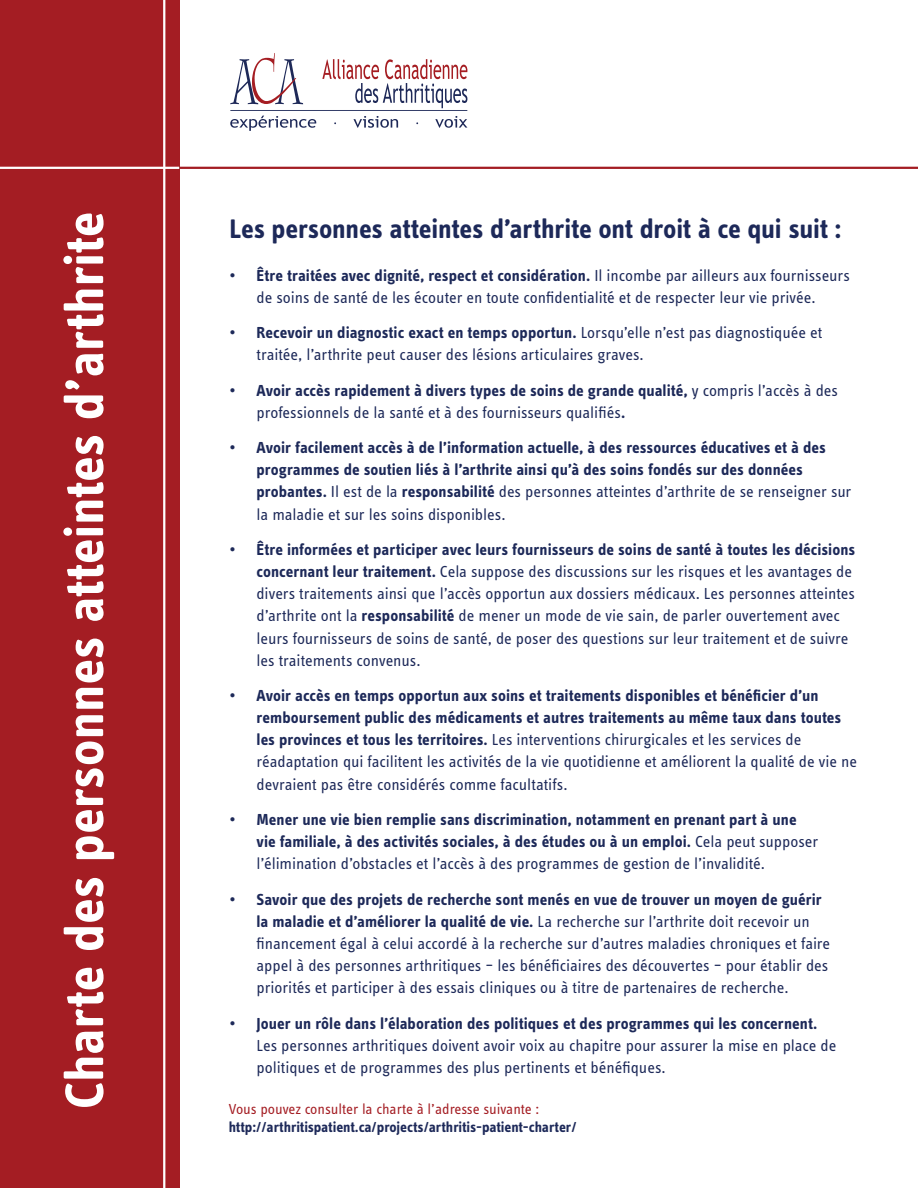
<style>
.page{position:relative;width:918px;height:1188px;background:#fff}
.page>*{position:absolute;margin:0;border:0;box-sizing:border-box;transform-origin:0 0}
.t1{font:700 55.8px "Info Text";color:#fff}
.t2{font:700 27.75px "Info Text";letter-spacing:-.01em;color:#1d2959}
.t3{font:16.5px/22.2px "Info Text";letter-spacing:-.005em;color:#1d2959}
.t4{font:700 16.5px/22.2px "Info Text";letter-spacing:.005em;color:#1d2959}
.t5{font:700 15px "Info Text";color:#1d2959}
.t6{font:15px "Info Text";letter-spacing:-.005em;color:#a41d23}
.s1{font-weight:700}
.s2{font-weight:400}
</style>
<div class="page">
<div style="left:0;top:0;width:179px;height:1188px;background:#a41d23"></div>
<svg style="left:230px;top:116px;width:86px;height:15px"></svg>
<svg style="left:322px;top:59px;width:145px;height:49px"></svg>
<svg style="left:353px;top:116px;width:45px;height:12px"></svg>
<svg style="left:435px;top:116px;width:32px;height:12px"></svg>
<svg style="left:230px;top:53px;width:73px;height:51px"></svg>
<hr style="left:230px;top:110px;width:237px;height:1px;background:#1e2958">
<hr style="left:179px;top:167px;width:739px;height:2px;background:#a41d23">
<hr style="left:0;top:167px;width:179px;height:2px;background:#fff">
<hr style="left:163px;top:0;width:2px;height:1188px;background:#fff">
<p class="t1" style="left:53px;top:1109px;width:899px;rotate:-90deg">Charte des personnes atteintes d’arthrite</p>
<p class="t2" style="left:230px;top:213px;width:614px">Les personnes atteintes d’arthrite ont droit à ce qui suit :</p>
<p class="t3" style="left:230px;top:264px;width:622px;text-align:center">• <span class="s1">Être traitées avec dignité, respect et considération.</span> Il incombe par ailleurs aux fournisseurs de soins de santé de les écouter en toute confidentialité et de respecter leur vie privée.</p>
<p class="t3" style="left:257px;top:322px;width:567px;text-indent:-27px">• <span class="s1">Recevoir un diagnostic exact en temps opportun.</span> Lorsqu’elle n’est pas diagnostiquée et traitée, l’arthrite peut causer des lésions articulaires graves.</p>
<p class="t3" style="left:257px;top:379px;width:583px;text-indent:-27px">• <span class="s1">Avoir accès rapidement à divers types de soins de grande qualité,</span> y compris l’accès à des professionnels de la santé et à des fournisseurs qualifiés<span class="s1">.</span></p>
<p class="t4" style="left:257px;top:437px;width:596px;text-indent:-27px"><span class="s2">•</span> Avoir facilement accès à de l’information actuelle, à des ressources éducatives et à des programmes de soutien liés à l’arthrite ainsi qu’à des soins fondés sur des données probantes. <span class="s2">Il est de la</span> responsabilité <span class="s2">des personnes atteintes d’arthrite de se renseigner sur la maladie et sur les soins disponibles.</span></p>
<p class="t3" style="left:257px;top:538px;width:600px;text-indent:-27px">• <span class="s1">Être informées et participer avec leurs fournisseurs de soins de santé à toutes les décisions concernant leur traitement.</span> Cela suppose des discussions sur les risques et les avantages de divers traitements ainsi que l’accès opportun aux dossiers médicaux. Les personnes atteintes d’arthrite ont la <span class="s1">responsabilité</span> de mener un mode de vie sain, de parler ouvertement avec leurs fournisseurs de soins de santé, de poser des questions sur leur traitement et de suivre les traitements convenus.</p>
<p class="t4" style="left:257px;top:685px;width:602px;text-indent:-27px"><span class="s2">•</span> Avoir accès en temps opportun aux soins et traitements disponibles et bénéficier d’un remboursement public des médicaments et autres traitements au même taux dans toutes les provinces et tous les territoires. <span class="s2">Les interventions chirurgicales et les services de réadaptation qui facilitent les activités de la vie quotidienne et améliorent la qualité de vie ne devraient pas être considérés comme facultatifs.</span></p>
<p class="t4" style="left:257px;top:808px;width:563px;text-indent:-27px"><span class="s2">•</span> Mener une vie bien remplie sans discrimination, notamment en prenant part à une vie familiale, à des activités sociales, à des études ou à un emploi. <span class="s2">Cela peut supposer l’élimination d’obstacles et l’accès à des programmes de gestion de l’invalidité.</span></p>
<p class="t3" style="left:257px;top:888px;width:575px;text-indent:-27px">• <span class="s1">Savoir que des projets de recherche sont menés en vue de trouver un moyen de guérir la maladie et d’améliorer la qualité de vie.</span> La recherche sur l’arthrite doit recevoir un financement égal à celui accordé à la recherche sur d’autres maladies chroniques et faire appel à des personnes arthritiques – les bénéficiaires des découvertes – pour établir des priorités et participer à des essais cliniques ou à titre de partenaires de recherche.</p>
<p class="t3" style="left:257px;top:1012px;width:581px;text-indent:-27px">• <span class="s1">Jouer un rôle dans l’élaboration des politiques et des programmes qui les concernent.<br></span>Les personnes arthritiques doivent avoir voix au chapitre pour assurer la mise en place de politiques et de programmes des plus pertinents et bénéfiques.</p>
<p class="t6" style="left:229px;top:1100px;width:312px">Vous pouvez consulter la charte à l’adresse suivante :</p>
<p class="t5" style="left:229px;top:1118px;width:349px">http://arthritispatient.ca/projects/arthritis-patient-charter/</p>
</div>
